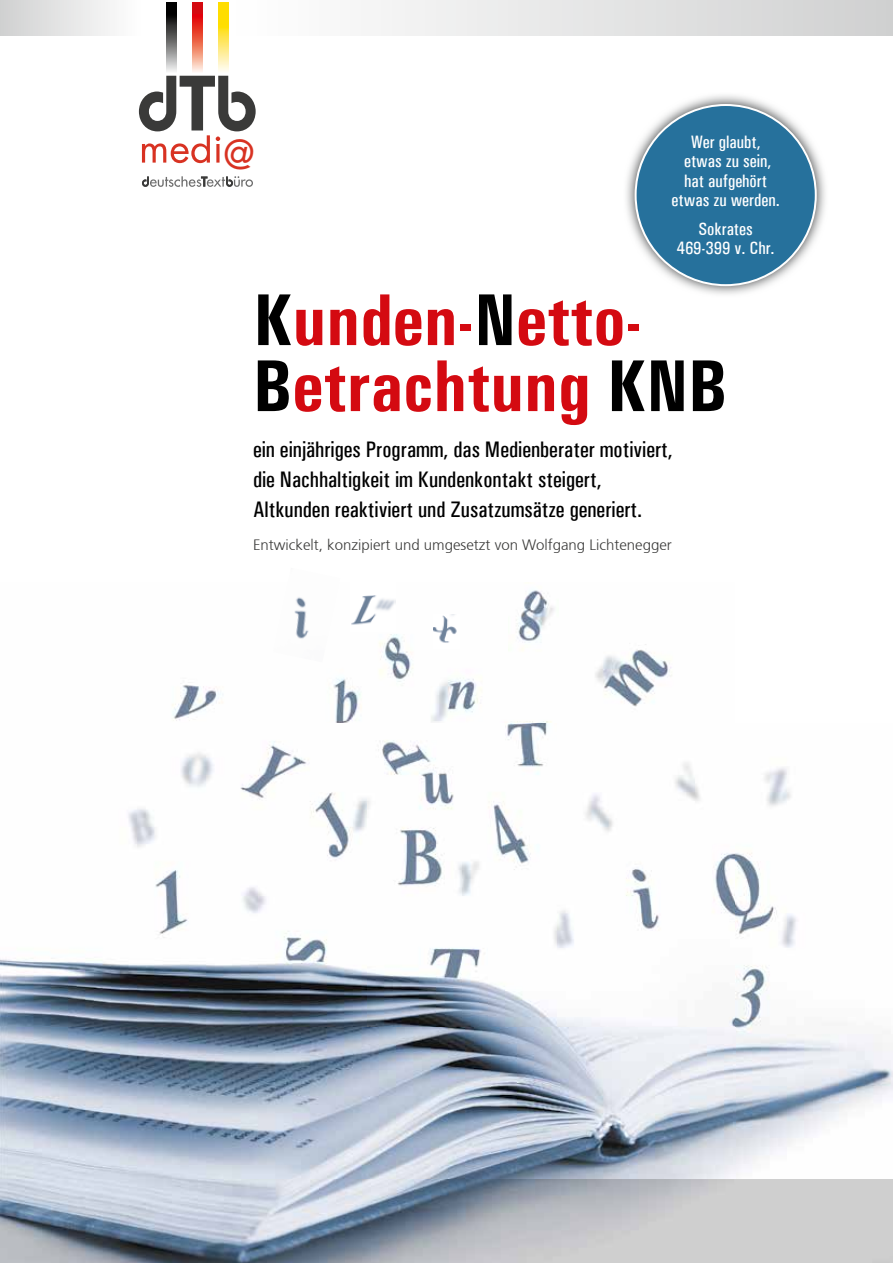
<style>
.page{position:relative;width:893px;height:1263px;background:#fff}
.page>*{position:absolute;margin:0;border:0;box-sizing:border-box;transform-origin:0 0}
.t1{font:600 78.3px "Bauhaus";color:#3a3a39}
.t2{font:700 73.5px/66px "Univers Condensed";color:#d40a11}
.t3{font:39px "Futura";color:#d83222}
.t4{font:500 22.5px/30px "Univers Condensed";color:#000}
.t5{font:500 18px/19.2px "Univers Condensed";color:#fff;text-align:center}
.t6{font:300 15px "Frutiger 45";color:#3a3a39}
.s1{color:#000}
</style>
<div class="page">
<img style="left:172px;top:600px;width:500px;height:124px">
<img style="left:736px;top:767px;width:157px;height:406px">
<div style="left:233px;top:0;width:660px;height:36px;background:linear-gradient(to right,#fff,#d0d0d1)"></div>
<div style="left:0;top:0;width:143px;height:36px;background:linear-gradient(to right,#d0d1d1,#fff)"></div>
<svg style="left:142px;top:135px;width:78px;height:28px"></svg>
<svg style="left:142px;top:176px;width:111px;height:11px"></svg>
<svg style="left:166px;top:14px;width:10px;height:58px"></svg>
<svg style="left:218px;top:14px;width:10px;height:57px"></svg>
<svg style="left:192px;top:14px;width:10px;height:58px"></svg>
<div style="left:166px;top:2px;width:10px;height:12px;background:#000"></div>
<div style="left:218px;top:2px;width:10px;height:12px;background:#fd0"></div>
<div style="left:192px;top:2px;width:10px;height:12px;background:#d40a11"></div>
<img style="left:626px;top:95px;width:200px;height:200px">
<svg style="left:635px;top:104px;width:182px;height:182px;background:#568eaf"></svg>
<img style="left:0;top:724px;width:736px;height:455px">
<img style="left:0;top:1179px;width:893px;height:84px">
<img style="left:273px;top:597px;width:66px;height:65px">
<img style="left:508px;top:590px;width:50px;height:68px">
<img style="left:350px;top:595px;width:45px;height:36px">
<img style="left:434px;top:615px;width:25px;height:33px">
<h1 class="t1" style="left:136px;top:56px;width:123px">dTb</h1>
<h3 class="t3" style="left:223px;top:130px;width:33px">@</h3>
<p class="t5" style="left:672px;top:133px;width:110px">Wer glaubt, etwas zu sein, hat aufgehört etwas zu werden.</p>
<p class="t5" style="left:677px;top:219px;width:99px">Sokrates<br>469-399 v. Chr.</p>
<h2 class="t2" style="left:253px;top:286px;width:476px"><span class="s1">K</span>unden-<span class="s1">N</span>etto-<br><span class="s1">B</span>etrachtung <span class="s1">KNB</span></h2>
<p class="t4" style="left:253px;top:434px;width:421px">ein einjähriges Programm, das Medienberater motiviert, die Nachhaltigkeit im Kundenkontakt steigert,<br>Altkunden reaktiviert und Zusatzumsätze generiert.</p>
<p class="t6" style="left:253px;top:536px;width:420px">Entwickelt, konzipiert und umgesetzt von Wolfgang Lichtenegger</p>
</div>
